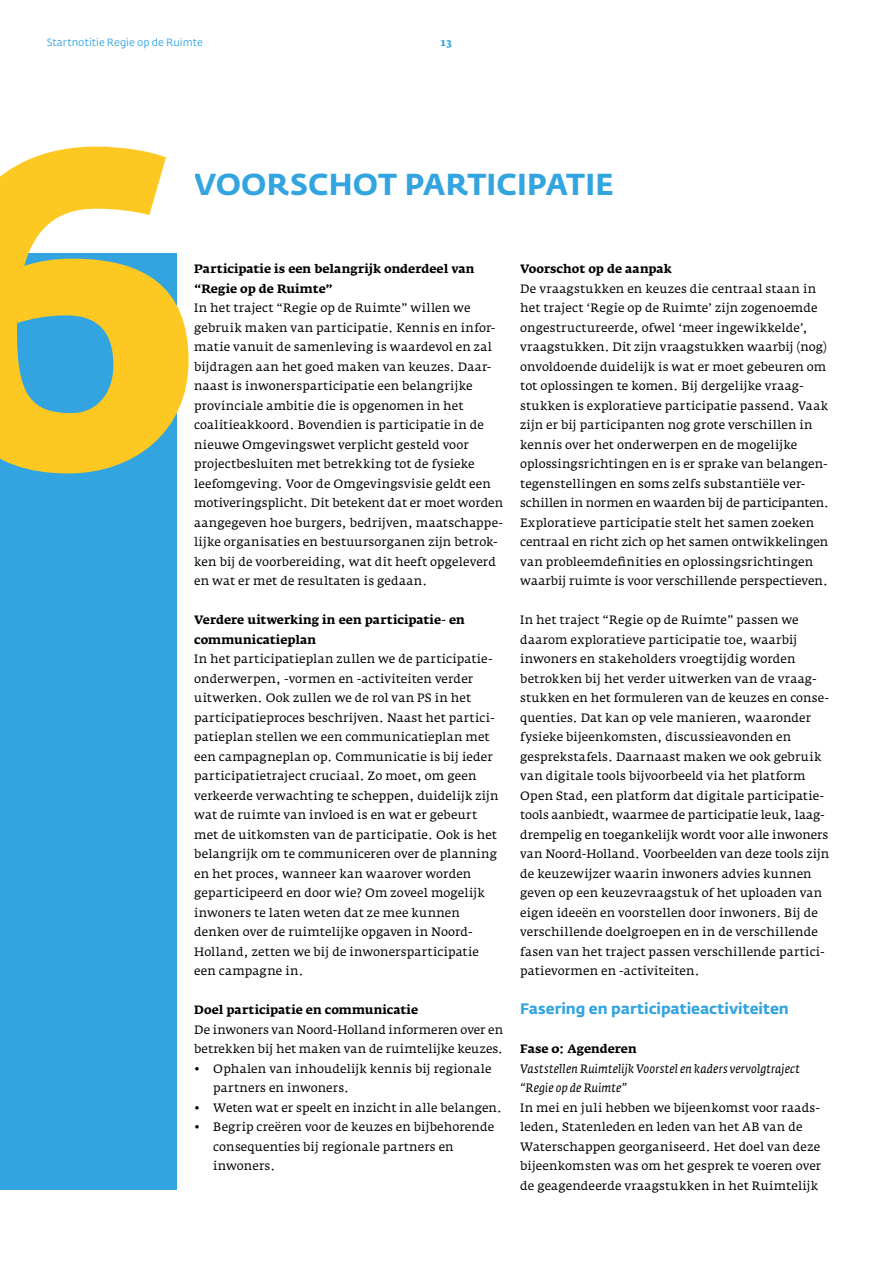
<style>
.page{position:relative;width:893px;height:1263px;background:#fff}
.page>*{position:absolute;margin:0;border:0;box-sizing:border-box;transform-origin:0 0}
.t1{font:700 30px "Fedra Sans Std";letter-spacing:.005em;color:#32a4df}
.t2{font:700 15px "Fedra Sans Std";letter-spacing:-.005em;color:#32a4df}
.t3{font:12px/19.5px "Fedra Serif A Std";letter-spacing:.01em;color:#000}
.t4{font:700 12px/19.5px "Fedra Serif A Std";letter-spacing:.005em;color:#000}
.t5{font:italic 12px/19.5px "Fedra Serif A Std";letter-spacing:.015em;color:#000}
.t6{font:10.5px "Fedra Sans Std";color:#32a4df}
.t7{font:700 10.5px "Fedra Serif A Std";color:#32a4df}
</style>
<div class="page">
<div style="left:0;top:254px;width:177px;height:936px;background:#32a4df"></div>
<svg style="left:0;top:147px;width:189px;height:326px;fill:#fec823"></svg>
<p class="t6" style="left:47px;top:36px;width:157px">Startnotitie Regie op de Ruimte</p>
<p class="t7" style="left:441px;top:36px;width:13px">13</p>
<h1 class="t1" style="left:152px;top:165px;width:463px">6. VOORSCHOT PARTICIPATIE</h1>
<p class="t4" style="left:194px;top:259px;width:282px">Participatie is een belangrijk onderdeel van “Regie op de Ruimte”</p>
<p class="t3" style="left:194px;top:298px;width:310px">In het traject “Regie op de Ruimte” willen we gebruik maken van participatie. Kennis en infor&shy;matie vanuit de samenleving is waardevol en zal bijdragen aan het goed maken van keuzes. Daar&shy;naast is inwonersparticipatie een belangrijke provinciale ambitie die is opgenomen in het coalitieakkoord. Bovendien is participatie in de nieuwe Omgevingswet verplicht gesteld voor projectbesluiten met betrekking tot de fysieke leefomgeving. Voor de Omgevingsvisie geldt een motiveringsplicht. Dit betekent dat er moet worden aangegeven hoe burgers, bedrijven, maatschappe&shy;lijke organisaties en bestuursorganen zijn betrok&shy;ken bij de voorbereiding, wat dit heeft opgeleverd en wat er met de resultaten is gedaan.</p>
<p class="t4" style="left:194px;top:610px;width:272px">Verdere uitwerking in een participatie- en communicatieplan</p>
<p class="t3" style="left:194px;top:649px;width:306px">In het participatieplan zullen we de participatie&shy;onderwerpen, -vormen en -activiteiten verder uitwerken. Ook zullen we de rol van PS in het participatieproces beschrijven. Naast het partici&shy;patieplan stellen we een communicatieplan met een campagneplan op. Communicatie is bij ieder participatietraject cruciaal. Zo moet, om geen verkeerde verwachting te scheppen, duidelijk zijn wat de ruimte van invloed is en wat er gebeurt met de uitkomsten van de participatie. Ook is het belangrijk om te communiceren over de planning en het proces, wanneer kan waarover worden geparticipeerd en door wie? Om zoveel mogelijk inwoners te laten weten dat ze mee kunnen denken over de ruimtelijke opgaven in Noord-Holland, zetten we bij de inwonersparticipatie een campagne in.</p>
<p class="t4" style="left:194px;top:1000px;width:225px">Doel participatie en communicatie</p>
<p class="t3" style="left:194px;top:1020px;width:310px">De inwoners van Noord-Holland informeren over en betrekken bij het maken van de ruimtelijke keuzes.</p>
<p class="t3" style="left:213px;top:1059px;width:280px;text-indent:-19px">• Ophalen van inhoudelijk kennis bij regionale partners en inwoners.</p>
<p class="t3" style="left:194px;top:1098px;width:309px">• Weten wat er speelt en inzicht in alle belangen.</p>
<p class="t3" style="left:213px;top:1117px;width:282px;text-indent:-19px">• Begrip creëren voor de keuzes en bijbehorende consequenties bij regionale partners en inwoners.</p>
<p class="t4" style="left:520px;top:259px;width:153px">Voorschot op de aanpak</p>
<p class="t3" style="left:520px;top:279px;width:310px">De vraagstukken en keuzes die centraal staan in het traject ‘Regie op de Ruimte’ zijn zogenoemde ongestructureerde, ofwel ‘meer ingewikkelde’, vraagstukken. Dit zijn vraagstukken waarbij (nog) onvoldoende duidelijk is wat er moet gebeuren om tot oplossingen te komen. Bij dergelijke vraag&shy;stukken is exploratieve participatie passend. Vaak zijn er bij participanten nog grote verschillen in kennis over het onderwerpen en de mogelijke oplossingsrichtingen en is er sprake van belangen&shy;tegenstellingen en soms zelfs substantiële ver&shy;schillen in normen en waarden bij de participanten.<br>Exploratieve participatie stelt het samen zoeken centraal en richt zich op het samen ontwikkelingen van probleemdefinities en oplossingsrichtingen waarbij ruimte is voor verschillende perspectieven.</p>
<p class="t3" style="left:520px;top:610px;width:310px">In het traject “Regie op de Ruimte” passen we daarom exploratieve participatie toe, waarbij inwoners en stakeholders vroegtijdig worden betrokken bij het verder uitwerken van de vraag&shy;stukken en het formuleren van de keuzes en conse&shy;quenties. Dat kan op vele manieren, waaronder fysieke bijeenkomsten, discussieavonden en gesprekstafels. Daarnaast maken we ook gebruik van digitale tools bijvoorbeeld via het platform Open Stad, een platform dat digitale participatie&shy;tools aanbiedt, waarmee de participatie leuk, laag&shy;drempelig en toegankelijk wordt voor alle inwoners van Noord-Holland. Voorbeelden van deze tools zijn de keuzewijzer waarin inwoners advies kunnen geven op een keuzevraagstuk of het uploaden van eigen ideeën en voorstellen door inwoners. Bij de verschillende doelgroepen en in de verschillende fasen van het traject passen verschillende partici&shy;patievormen en -activiteiten.</p>
<p class="t2" style="left:520px;top:999px;width:270px">Fasering en participatieactiviteiten</p>
<p class="t4" style="left:520px;top:1039px;width:118px">Fase 0: Agenderen</p>
<p class="t5" style="left:520px;top:1059px;width:281px">Vaststellen Ruimtelijk Voorstel en kaders vervolgtraject “Regie op de Ruimte”</p>
<p class="t3" style="left:520px;top:1098px;width:303px">In mei en juli hebben we bijeenkomst voor raads&shy;leden, Statenleden en leden van het AB van de Waterschappen georganiseerd. Het doel van deze bijeenkomsten was om het gesprek te voeren over de geagendeerde vraagstukken in het Ruimtelijk</p>
</div>
